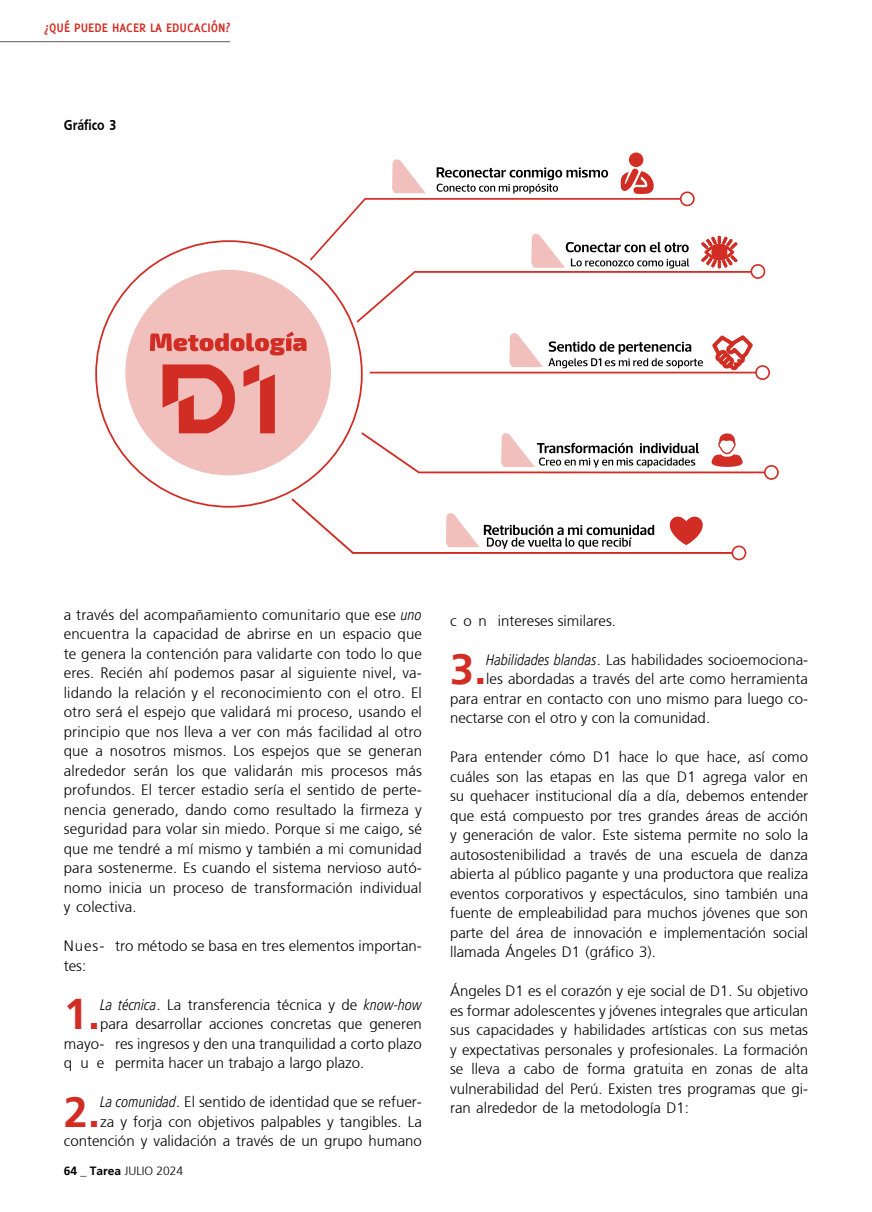
<style>
.page{position:relative;width:872px;height:1212px;background:#fff}
.page>*{position:absolute;margin:0;border:0;box-sizing:border-box;transform-origin:0 0}
.t1{font:700 42.9px "Frutiger";color:#d22d24}
.t2{font:300 15px/19.5px "Frutiger";color:#000;text-align:justify}
.t3{font:700 condensed 15px "Frutiger";color:#000}
.t4{font:700 13.5px "Delicious";color:#d22d24}
.t5{font:300 12px "Frutiger";color:#000}
.s1{font-family:"Frutiger LTW04 48 Light Cond It";font-weight:400}
.s2{font-weight:700}
</style>
<div class="page">
<hr style="left:0;top:41px;width:230px;height:1px;background:#575756">
<div style="left:125px;top:270px;width:206px;height:205px;background:#f1c0bd;border-radius:50%"></div>
<svg style="left:150px;top:332px;width:156px;height:23px"></svg>
<svg style="left:243px;top:364px;width:32px;height:69px"></svg>
<svg style="left:163px;top:364px;width:72px;height:69px"></svg>
<hr style="left:370px;top:372px;width:386px;height:1px;background:#d22d24">
<div style="left:755px;top:365px;width:15px;height:15px;border:2px solid #d22d24;border-radius:50%"></div>
<div style="left:750px;top:264px;width:15px;height:15px;border:2px solid #d22d24;border-radius:50%"></div>
<div style="left:764px;top:465px;width:15px;height:15px;border:2px solid #d22d24;border-radius:50%"></div>
<div style="left:731px;top:545px;width:15px;height:15px;border:2px solid #d22d24;border-radius:50%"></div>
<svg style="left:509px;top:333px;width:194px;height:35px"></svg>
<svg style="left:629px;top:152px;width:14px;height:15px"></svg>
<svg style="left:712px;top:335px;width:41px;height:36px"></svg>
<svg style="left:291px;top:498px;width:443px;height:57px"></svg>
<svg style="left:361px;top:432px;width:406px;height:42px"></svg>
<svg style="left:308px;top:156px;width:445px;height:168px"></svg>
<p class="t4" style="left:44px;top:20px;width:188px">¿QUÉ PUEDE HACER LA EDUCACIÓN?</p>
<p class="t3" style="left:64px;top:116px;width:54px">Gráfico 3</p>
<p class="t2" style="left:64px;top:605px;width:360px">a través del acompañamiento comunitario que ese <span class="s1">uno </span>encuentra la capacidad de abrirse en un espacio que te genera la contención para validarte con todo lo que eres. Recién ahí podemos pasar al siguiente nivel, va&shy;lidando la relación y el reconocimiento con el otro. El otro será el espejo que validará mi proceso, usando el principio que nos lleva a ver con más facilidad al otro que a nosotros mismos. Los espejos que se generan alrededor serán los que validarán mis procesos más profundos. El tercer estadio sería el sentido de perte&shy;nencia generado, dando como resultado la firmeza y seguridad para volar sin miedo. Porque si me caigo, sé que me tendré a mí mismo y también a mi comunidad para sostenerme. Es cuando el sistema nervioso autó&shy;nomo inicia un proceso de transformación individual y colectiva.</p>
<p class="t2" style="left:64px;top:936px;width:359px">Nues- tro método se basa en tres elementos importan&shy;tes:</p>
<h1 class="t1" style="left:64px;top:989px;width:38px">1.</h1>
<p class="t2" style="left:100px;top:995px;width:323px"><span class="s1">La técnica</span>. La transferencia técnica y de <span class="s1">know-how</span></p>
<p class="t2" style="left:100px;top:1014px;width:323px">para desarrollar acciones concretas que generen</p>
<p class="t2" style="left:64px;top:1034px;width:359px">mayo- res ingresos y den una tranquilidad a corto plazo</p>
<p class="t2" style="left:64px;top:1053px;width:302px">q u e permita hacer un trabajo a largo plazo.</p>
<h1 class="t1" style="left:64px;top:1087px;width:38px">2.</h1>
<p class="t2" style="left:64px;top:1092px;width:360px;text-align:right"><span class="s1">La comunidad</span>. El sentido de identidad que se refuer-<br>za y forja con objetivos palpables y tangibles. La contención y validación a través de un grupo humano</p>
<p class="t5" style="left:64px;top:1164px;width:121px"><span class="s2">64</span> _ <span class="s2">Tarea</span> JULIO 2024</p>
<p class="t2" style="left:450px;top:610px;width:167px">c o n intereses similares.</p>
<h1 class="t1" style="left:450px;top:644px;width:38px">3.</h1>
<p class="t2" style="left:486px;top:649px;width:323px"><span class="s1">Habilidades blandas</span>. Las habilidades socioemociona-</p>
<p class="t2" style="left:486px;top:669px;width:323px">les abordadas a través del arte como herramienta</p>
<p class="t2" style="left:450px;top:688px;width:360px">para entrar en contacto con uno mismo para luego co-</p>
<p class="t2" style="left:450px;top:708px;width:262px">nectarse con el otro y con la comunidad.</p>
<p class="t2" style="left:450px;top:747px;width:360px">Para entender cómo D1 hace lo que hace, así como cuáles son las etapas en las que D1 agrega valor en su quehacer institucional día a día, debemos entender que está compuesto por tres grandes áreas de acción y generación de valor. Este sistema permite no solo la autosostenibilidad a través de una escuela de danza abierta al público pagante y una productora que realiza eventos corporativos y espectáculos, sino también una fuente de empleabilidad para muchos jóvenes que son parte del área de innovación e implementación social llamada Ángeles D1 (gráfico 3).</p>
<p class="t2" style="left:450px;top:981px;width:360px">Ángeles D1 es el corazón y eje social de D1. Su objetivo es formar adolescentes y jóvenes integrales que articulan sus capacidades y habilidades artísticas con sus metas y expectativas personales y profesionales. La formación se lleva a cabo de forma gratuita en zonas de alta vulnerabilidad del Perú. Existen tres programas que gi&shy;ran alrededor de la metodología D1:</p>
</div>
